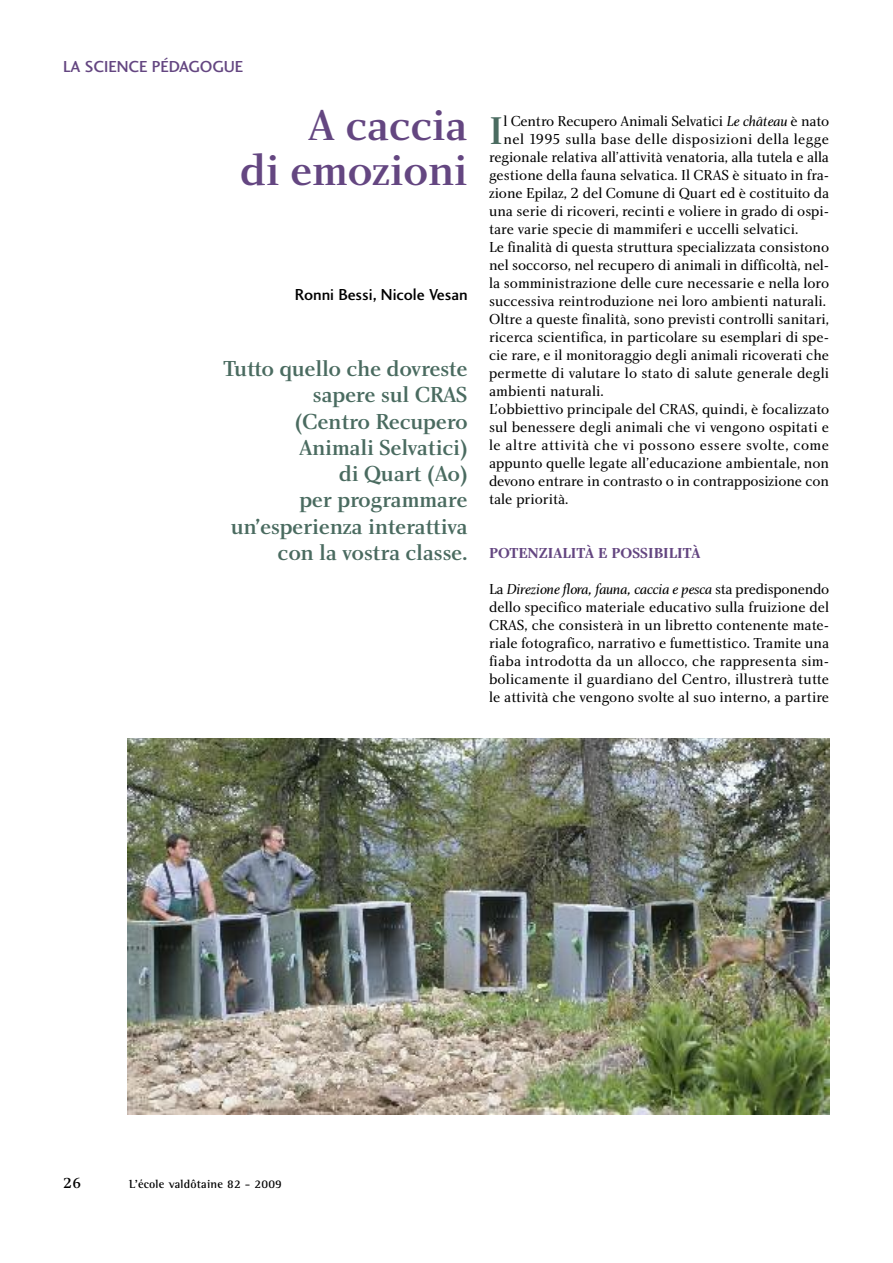
<style>
.page{position:relative;width:893px;height:1263px;background:#fff}
.page>*{position:absolute;margin:0;border:0;box-sizing:border-box;transform-origin:0 0}
.t1{font:45px/45px "Charlotte Medium Plain";letter-spacing:-.02em;color:#644681;text-align:right}
.t2{font:40.05px "Charlotte Medium Plain";color:#4a6b60}
.t3{font:22.5px/26.2px "Charlotte Medium Plain";letter-spacing:-.02em;color:#4a6b60;text-align:right}
.t4{font:16.5px "Charlotte Sans Medium Plain";color:#000}
.t5{font:16.5px "Charlotte Sans Medium Plain";color:#644681}
.t6{font:15px/18px "Charlotte Book Plain";color:#000;text-align:justify}
.t7{font:15px "Charlotte Book Italic Plain";letter-spacing:-.02em;color:#000}
.t8{font:15px "Charlotte Book Plain";letter-spacing:.03em;color:#000}
.t9{font:15px "Charlotte Book Plain";letter-spacing:.025em;color:#000}
.t10{font:15px "Charlotte Bold Plain";color:#644681}
.t11{font:15px "Charlotte Medium Plain";color:#000}
.t12{font:700 12px "Rotis Semi Serif";letter-spacing:.015em;color:#000}
.s1{font-family:"Charlotte Book Italic Plain"}
.s2{font-family:"Charlotte Book Plain"}
</style>
<div class="page">
<img style="left:128px;top:738px;width:701px;height:376px">
<p class="t5" style="left:63px;top:60px;width:182px">LA SCIENCE PÉDAGOGUE</p>
<h1 class="t1" style="left:240px;top:107px;width:229px">A caccia<br>di emozioni</h1>
<p class="t4" style="left:295px;top:288px;width:174px">Ronni Bessi, Nicole Vesan</p>
<h3 class="t3" style="left:223px;top:358px;width:246px">Tutto quello che dovreste sapere sul CRAS<br>(Centro Recupero<br>Animali Selvatici)<br>di Quart (Ao)<br>per programmare un’esperienza interattiva con la vostra classe.</h3>
<h2 class="t2" style="left:489px;top:116px;width:16px">I</h2>
<p class="t6" style="left:503px;top:113px;width:327px">l Centro Recupero Animali Selvatici <span class="s1">Le château</span> è nato</p>
<p class="t9" style="left:503px;top:133px;width:327px">nel 1995 sulla base delle disposizioni della legge</p>
<p class="t6" style="left:489px;top:149px;width:342px">regionale relativa all’attività venatoria, alla tutela e alla</p>
<p class="t6" style="left:489px;top:167px;width:342px">gestione della fauna selvatica. Il CRAS è situato in fra-</p>
<p class="t6" style="left:489px;top:185px;width:342px">zione Epilaz, 2 del Comune di Quart ed è costituito da</p>
<p class="t6" style="left:489px;top:203px;width:342px">una serie di ricoveri, recinti e voliere in grado di ospi-</p>
<p class="t6" style="left:489px;top:221px;width:311px">tare varie specie di mammiferi e uccelli selvatici.</p>
<p class="t6" style="left:489px;top:239px;width:342px">Le finalità di questa struttura specializzata consistono</p>
<p class="t6" style="left:489px;top:257px;width:342px">nel soccorso, nel recupero di animali in difficoltà, nel-</p>
<p class="t6" style="left:489px;top:275px;width:342px">la somministrazione delle cure necessarie e nella loro</p>
<p class="t6" style="left:489px;top:293px;width:338px">successiva reintroduzione nei loro ambienti naturali.</p>
<p class="t6" style="left:489px;top:311px;width:342px">Oltre a queste finalità, sono previsti controlli sanitari,</p>
<p class="t6" style="left:489px;top:329px;width:342px">ricerca scientifica, in particolare su esemplari di spe-</p>
<p class="t6" style="left:489px;top:347px;width:342px">cie rare, e il monitoraggio degli animali ricoverati che</p>
<p class="t6" style="left:489px;top:365px;width:342px">permette di valutare lo stato di salute generale degli</p>
<p class="t6" style="left:489px;top:383px;width:116px">ambienti naturali.</p>
<p class="t6" style="left:489px;top:401px;width:342px">L’obbiettivo principale del CRAS, quindi, è focalizzato</p>
<p class="t6" style="left:489px;top:419px;width:342px">sul benessere degli animali che vi vengono ospitati e</p>
<p class="t8" style="left:489px;top:439px;width:342px">le altre attività che vi possono essere svolte, come</p>
<p class="t6" style="left:489px;top:455px;width:342px">appunto quelle legate all’educazione ambientale, non</p>
<p class="t6" style="left:489px;top:473px;width:342px">devono entrare in contrasto o in contrapposizione con</p>
<p class="t6" style="left:489px;top:491px;width:81px">tale priorità.</p>
<p class="t10" style="left:489px;top:547px;width:213px">POTENZIALITÀ E POSSIBILITÀ</p>
<p class="t7" style="left:489px;top:583px;width:342px"><span class="s2">La</span> Direzione flora, fauna, caccia e pesca <span class="s2">sta predisponendo</span></p>
<p class="t6" style="left:489px;top:599px;width:342px">dello specifico materiale educativo sulla fruizione del CRAS, che consisterà in un libretto contenente mate&shy;riale fotografico, narrativo e fumettistico. Tramite una fiaba introdotta da un allocco, che rappresenta sim&shy;bolicamente il guardiano del Centro, illustrerà tutte le attività che vengono svolte al suo interno, a partire</p>
<p class="t11" style="left:63px;top:1177px;width:20px">26</p>
<p class="t12" style="left:129px;top:1180px;width:154px">L’école valdôtaine 82 - 2009</p>
</div>
